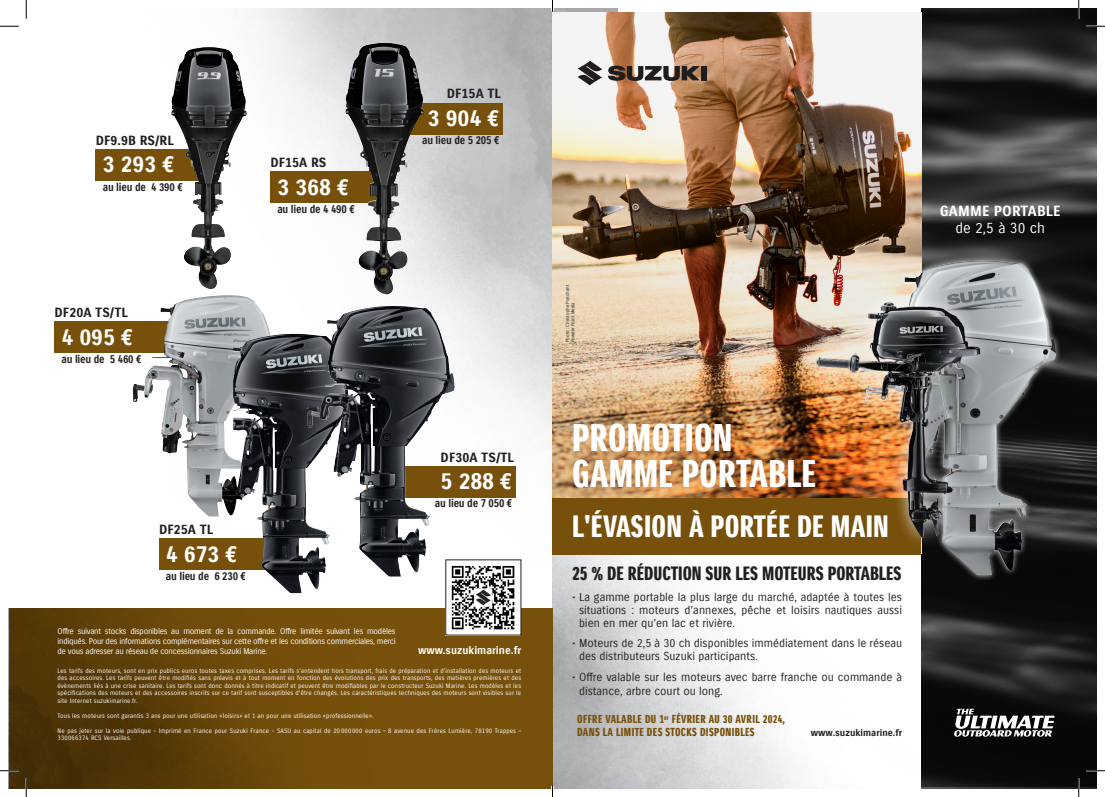
<style>
.page{position:relative;width:1105px;height:797px;background:#fff}
.page>*{position:absolute;margin:0;border:0;box-sizing:border-box;transform-origin:0 0}
.t1{font:37.5px/36.2px "Suzuki PRO Headline";letter-spacing:.01em;color:#fff}
.t2{font:30px "Suzuki PRO Headline";letter-spacing:.01em;color:#fff}
.t3{font:22.25px "Suzuki PRO Bold";letter-spacing:-.01em;color:#fff}
.t4{font:18.75px "Suzuki PRO Headline";color:#231f20}
.t5{font:14.38px "Suzuki PRO Bold";letter-spacing:.01em;color:#fff}
.t6{font:14.38px "Suzuki PRO Regular";color:#fff}
.t7{font:13px "Suzuki PRO Bold";color:#231f20}
.t8{font:11.25px/13px "Suzuki PRO Regular";color:#231f20}
.t9{font:11.25px/12.5px "Suzuki PRO Headline";letter-spacing:.03em;color:#77500b}
.t10{font:11.12px "Suzuki PRO Bold";letter-spacing:-.02em;color:#231f20;scale:.9 1}
.t11{font:10.62px "Suzuki PRO Bold";color:#fff}
.t12{font:9.38px "Suzuki PRO Bold";color:#231f20}
.t13{font:8.12px/10px "Suzuki PRO Regular";letter-spacing:-.03em;color:#fff;text-align:justify}
.t14{font:6.25px/7.5px "Suzuki PRO Regular";letter-spacing:.02em;color:#fff;text-align:justify}
.t15{font:4.62px/5.5px "Suzuki PRO Regular";color:#231f20}
</style>
<div class="page">
<img style="left:54px;top:9px;width:564px;height:555px">
<img style="left:921px;top:9px;width:175px;height:777px">
<img style="left:552px;top:555px;width:252px;height:233px">
<svg style="left:954px;top:708px;width:101px;height:28px"></svg>
<img style="left:552px;top:12px;width:369px;height:486px">
<div style="left:552px;top:498px;width:369px;height:57px;background:#77500b"></div>
<div style="left:881px;top:254px;width:181px;height:327px;background:#fff;opacity:.75"></div>
<img style="left:904px;top:261px;width:74px;height:22px">
<img style="left:802px;top:283px;width:188px;height:273px">
<img style="left:9px;top:608px;width:543px;height:180px">
<img style="left:448px;top:561px;width:71px;height:72px">
<div style="left:96px;top:149px;width:122px;height:32px;background:#77500b"></div>
<div style="left:159px;top:538px;width:122px;height:32px;background:#77500b"></div>
<img style="left:171px;top:47px;width:60px;height:244px">
<div style="left:397px;top:103px;width:106px;height:31px;background:#77500b"></div>
<div style="left:270px;top:172px;width:107px;height:31px;background:#77500b"></div>
<img style="left:346px;top:43px;width:62px;height:254px">
<div style="left:55px;top:321px;width:122px;height:32px;background:#77500b"></div>
<svg style="left:383px;top:466px;width:133px;height:31px;background:#6b4b12"></svg>
<img style="left:152px;top:296px;width:56px;height:63px">
<img style="left:233px;top:334px;width:61px;height:79px">
<img style="left:327px;top:306px;width:66px;height:66px">
<svg style="left:0;top:25px;width:19px;height:2px"></svg>
<svg style="left:1086px;top:25px;width:19px;height:2px"></svg>
<svg style="left:0;top:770px;width:19px;height:1px"></svg>
<svg style="left:1086px;top:770px;width:19px;height:1px"></svg>
<svg style="left:25px;top:0;width:2px;height:19px"></svg>
<svg style="left:25px;top:778px;width:2px;height:19px"></svg>
<svg style="left:1078px;top:0;width:1px;height:19px"></svg>
<svg style="left:1078px;top:778px;width:1px;height:19px"></svg>
<svg style="left:552px;top:785px;width:1px;height:12px"></svg>
<h3 class="t7" style="left:96px;top:132px;width:80px">DF9.9B RS/RL</h3>
<h3 class="t3" style="left:103px;top:151px;width:73px">3 293 €</h3>
<h3 class="t10" style="left:103px;top:180px;width:90px">au lieu de 4 390 €</h3>
<h3 class="t7" style="left:55px;top:304px;width:75px">DF20A TS/TL</h3>
<h3 class="t3" style="left:61px;top:323px;width:73px">4 095 €</h3>
<h3 class="t10" style="left:61px;top:352px;width:90px">au lieu de 5 460 €</h3>
<h3 class="t7" style="left:270px;top:155px;width:58px">DF15A RS</h3>
<h3 class="t3" style="left:277px;top:173px;width:73px">3 368 €</h3>
<h3 class="t10" style="left:277px;top:202px;width:87px">au lieu de 4 490 €</h3>
<h3 class="t7" style="left:159px;top:521px;width:56px">DF25A TL</h3>
<h3 class="t3" style="left:166px;top:540px;width:73px">4 673 €</h3>
<h3 class="t10" style="left:166px;top:569px;width:90px">au lieu de 6 230 €</h3>
<h3 class="t7" style="left:447px;top:86px;width:56px">DF15A TL</h3>
<h3 class="t3" style="left:428px;top:105px;width:73px">3 904 €</h3>
<h3 class="t10" style="left:422px;top:134px;width:87px">au lieu de 5 205 €</h3>
<h3 class="t7" style="left:441px;top:449px;width:75px">DF30A TS/TL</h3>
<h3 class="t3" style="left:441px;top:468px;width:73px">5 288 €</h3>
<h3 class="t10" style="left:435px;top:496px;width:87px">au lieu de 7 050 €</h3>
<p class="t13" style="left:58px;top:626px;width:340px">Offre suivant stocks disponibles au moment de la commande. Offre limitée suivant les modèles indiqués. Pour des informations complémentaires sur cette offre et les conditions commerciales, merci de vous adresser au réseau de concessionnaires Suzuki Marine.</p>
<p class="t14" style="left:58px;top:667px;width:465px">Les tarifs des moteurs, sont en prix publics euros toutes taxes comprises. Les tarifs s’entendent hors transport, frais de préparation et d’installation des moteurs et des accessoires. Les tarifs peuvent être modifiés sans préavis et à tout moment en fonction des évolutions des prix des transports, des matières premières et des évènements liés à une crise sanitaire. Les tarifs sont donc donnés à titre indicatif et peuvent être modifiables par le constructeur Suzuki Marine. Les modèles et les spécifications des moteurs et des accessoires inscrits sur ce tarif sont susceptibles d’être changés. Les caractéristiques techniques des moteurs sont visibles sur le site Internet suzukimarine.fr.</p>
<p class="t14" style="left:58px;top:712px;width:318px">Tous les moteurs sont garantis 3 ans pour une utilisation « loisirs » et 1 an pour une utilisation « professionnelle».</p>
<p class="t14" style="left:58px;top:727px;width:465px">Ne pas jeter sur la voie publique - Imprimé en France pour Suzuki France - SASU au capital de 20 000 000 euros – 8 avenue des Frères Lumière, 78190 Trappes –<br>330 066 374 RCS Versailles.</p>
<h3 class="t11" style="left:418px;top:643px;width:104px">www.suzukimarine.fr</h3>
<p class="t15" style="left:565px;top:342px;width:59px;rotate:-90deg">Photo : Christophe Ponchant<br>Powder Point Media</p>
<h1 class="t1" style="left:572px;top:419px;width:245px">PROMOTION<br>GAMME PORTABLE</h1>
<h2 class="t2" style="left:572px;top:508px;width:318px">L'ÉVASION À PORTÉE DE MAIN</h2>
<h3 class="t4" style="left:572px;top:562px;width:331px">25 % DE RÉDUCTION SUR LES MOTEURS PORTABLES</h3>
<h3 class="t8" style="left:579px;top:590px;width:325px;text-align:justify;text-indent:-7px">• La gamme portable la plus large du marché, adaptée à toutes les situations : moteurs d’annexes, pêche et loisirs nautiques aussi bien en mer qu’en lac et rivière.</h3>
<h3 class="t8" style="left:579px;top:637px;width:325px;text-indent:-7px">• Moteurs de 2,5 à 30 ch disponibles immédiatement dans le réseau des distributeurs Suzuki participants.</h3>
<h3 class="t8" style="left:579px;top:670px;width:325px;line-height:13.9px;text-indent:-7px">• Offre valable sur les moteurs avec barre franche ou commande à distance, arbre court ou long.</h3>
<h3 class="t12" style="left:811px;top:727px;width:93px">www.suzukimarine.fr</h3>
<h3 class="t9" style="left:577px;top:713px;width:209px">OFFRE VALABLE DU 1<sup>er</sup> FÉVRIER AU 30 AVRIL 2024,<br>DANS LA LIMITE DES STOCKS DISPONIBLES</h3>
<h3 class="t5" style="left:940px;top:202px;width:122px">GAMME PORTABLE</h3>
<h3 class="t6" style="left:955px;top:219px;width:91px">de 2,5 à 30 ch</h3>
</div>
